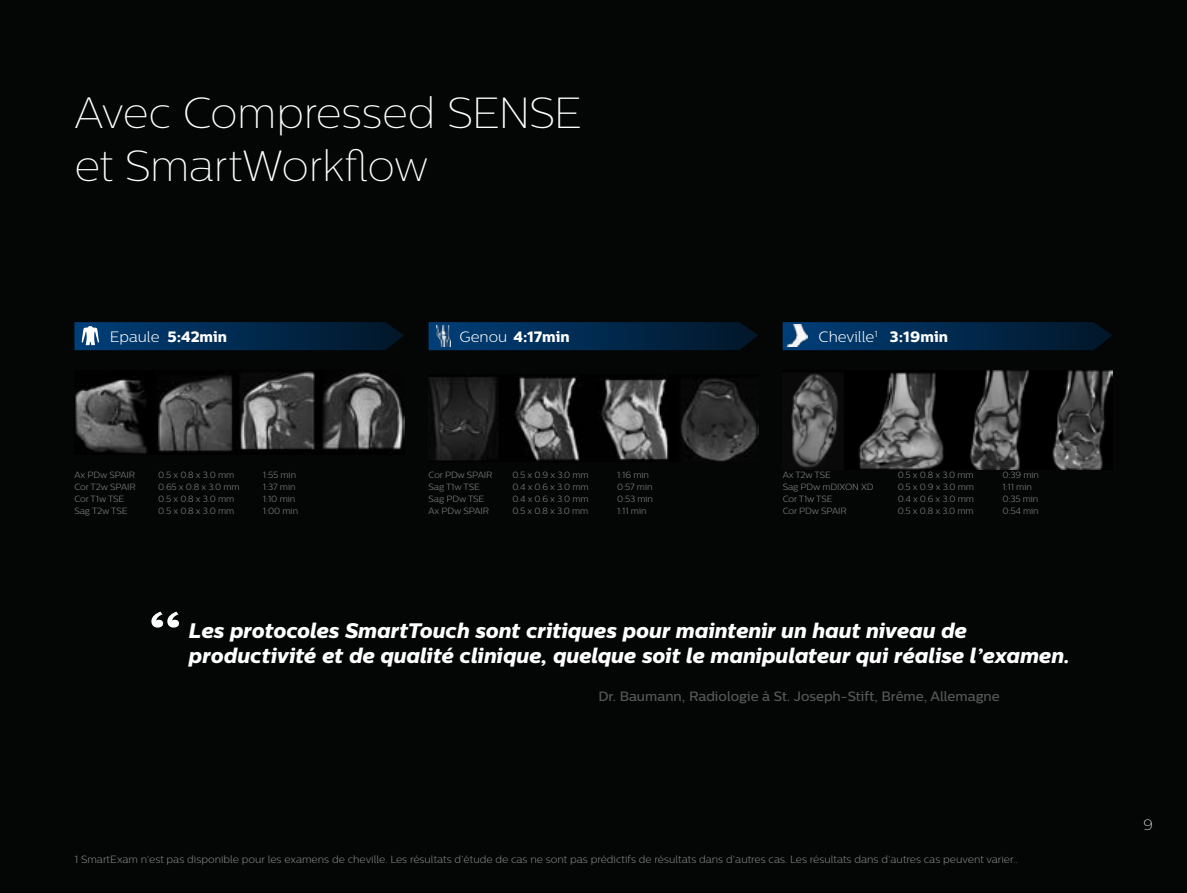
<style>
.page{position:relative;width:1187px;height:893px;background:#fff}
.page>*{position:absolute;margin:0;border:0;box-sizing:border-box;transform-origin:0 0}
.t1{font:100 43.5px/52.2px "Centrale Sans";letter-spacing:-.01em;color:#fff}
.t2{font:italic 21px/25.2px "Centrale Sans X Bold";color:#fff}
.t3{font:15px "Centrale Sans X Bold";color:#fff}
.t4{font:300 15px "Centrale Sans";color:#fff}
.t5{font:100 15px "Centrale Sans";color:#fff}
.t6{font:500 13.5px "Centrale Sans";color:#575756}
.t7{font:300 10.5px "Centrale Sans";color:#878787}
.t8{font:300 9px/12px "Centrale Sans";letter-spacing:-.01em;color:#878787}
.s1{font-family:"Centrale Sans";font-weight:300}
.s2{font-family:"Centrale Sans X Bold";font-weight:400}
</style>
<div class="page">
<div style="left:0;top:0;width:1186px;height:893px;background:#040505"></div>
<img style="left:75px;top:371px;width:329px;height:83px">
<img style="left:428px;top:377px;width:330px;height:84px">
<img style="left:791px;top:370px;width:321px;height:99px">
<svg style="left:428px;top:322px;width:330px;height:28px"></svg>
<svg style="left:782px;top:322px;width:330px;height:28px"></svg>
<svg style="left:74px;top:322px;width:330px;height:28px"></svg>
<img style="left:436px;top:326px;width:14px;height:21px">
<img style="left:787px;top:325px;width:20px;height:22px">
<svg style="left:151px;top:612px;width:28px;height:16px"></svg>
<h1 class="t1" style="left:74px;top:87px;width:509px">Avec Compressed SENSE et SmartWorkflow</h1>
<h3 class="t3" style="left:110px;top:327px;width:119px"><span class="s1">Epaule</span> 5:42min</h3>
<h3 class="t3" style="left:459px;top:327px;width:112px"><span class="s1">Genou</span> 4:17min</h3>
<h3 class="t4" style="left:818px;top:328px;width:131px">Cheville<sup>1</sup> <span class="s2">3:19min</span></h3>
<p class="t8" style="left:263px;top:468px;width:37px">1:55 min<br>1:37 min<br>1:10 min<br>1:00 min</p>
<p class="t8" style="left:617px;top:468px;width:38px">1:16 min<br>0:57 min<br>0:53 min<br>1:11 min</p>
<p class="t8" style="left:1002px;top:468px;width:38px">0:39 min<br>1:11 min<br>0:35 min<br>0:54 min</p>
<p class="t8" style="left:158px;top:468px;width:83px">0.5 x 0.8 x 3.0 mm<br>0.65 x 0.8 x 3.0 mm<br>0.5 x 0.8 x 3.0 mm<br>0.5 x 0.8 x 3.0 mm</p>
<p class="t8" style="left:512px;top:468px;width:78px;text-align:justify">0.5 x 0.9 x 3.0 mm 0.4 x 0.6 x 3.0 mm 0.4 x 0.6 x 3.0 mm 0.5 x 0.8 x 3.0 mm</p>
<p class="t8" style="left:897px;top:468px;width:78px;text-align:justify">0.5 x 0.8 x 3.0 mm 0.5 x 0.9 x 3.0 mm 0.4 x 0.6 x 3.0 mm 0.5 x 0.8 x 3.0 mm</p>
<p class="t8" style="left:74px;top:468px;width:63px">Ax PDw SPAIR<br>Cor T2w SPAIR<br>Cor T1w TSE<br>Sag T2w TSE</p>
<p class="t8" style="left:428px;top:468px;width:65px">Cor PDw SPAIR<br>Sag T1w TSE<br>Sag PDw TSE<br>Ax PDw SPAIR</p>
<p class="t8" style="left:782px;top:468px;width:92px">Ax T2w TSE<br>Sag PDw mDIXON XD<br>Cor T1w TSE<br>Cor PDw SPAIR</p>
<h2 class="t2" style="left:189px;top:618px;width:882px">Les protocoles SmartTouch sont critiques pour maintenir un haut niveau de productivité et de qualité clinique, quelque soit le manipulateur qui réalise l’examen.</h2>
<h3 class="t6" style="left:598px;top:688px;width:403px">Dr. Baumann, Radiologie à St. Joseph-Stift, Brême, Allemagne</h3>
<p class="t7" style="left:74px;top:854px;width:944px">1 SmartExam n’est pas disponible pour les examens de cheville. Les résultats d’étude de cas ne sont pas prédictifs de résultats dans d’autres cas. Les résultats dans d’autres cas peuvent varier..</p>
<h3 class="t5" style="left:1143px;top:816px;width:11px">9</h3>
</div>
